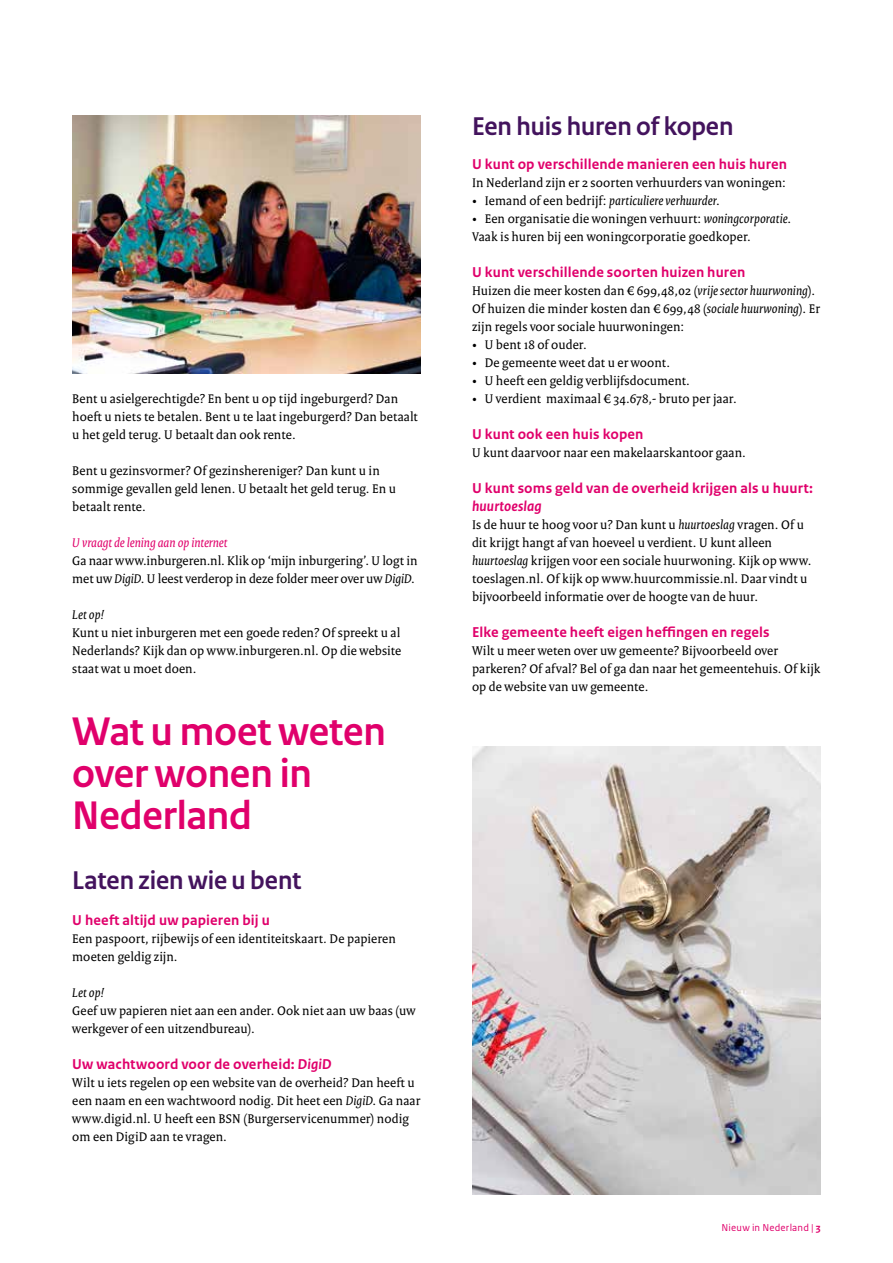
<style>
.page{position:relative;width:893px;height:1263px;background:#fff}
.page>*{position:absolute;margin:0;border:0;box-sizing:border-box;transform-origin:0 0}
.t1{font:700 42px/42px "Rijksoverheid Sans Heading";letter-spacing:-.005em;color:#e0006b}
.t2{font:700 27px "Rijksoverheid Sans Heading";color:#43135d}
.t3{font:700 15px "Rijksoverheid Sans Text";letter-spacing:.01em;color:#e0006b}
.t4{font:italic 700 15px "Rijksoverheid Sans Text";letter-spacing:.005em;color:#e0006b}
.t5{font:13.5px/18px "Rijksoverheid Serif";letter-spacing:.01em;color:#000}
.t6{font:italic 13.5px "Rijksoverheid Serif";letter-spacing:.01em;color:#000}
.t7{font:italic 13.5px "Rijksoverheid Serif";color:#e0006b}
.t8{font:10.5px "Rijksoverheid Sans Text";letter-spacing:.02em;color:#e0006b}
.s1{font-style:italic}
.s2{font-style:normal}
.s3{font-weight:700}
</style>
<div class="page">
<img style="left:72px;top:116px;width:349px;height:257px">
<img style="left:472px;top:746px;width:349px;height:449px">
<p class="t5" style="left:72px;top:389px;width:347px">Bent u asielgerechtigde? En bent u op tijd ingeburgerd? Dan hoeft u niets te betalen. Bent u te laat ingeburgerd? Dan betaalt u het geld terug. U betaalt dan ook rente.</p>
<p class="t5" style="left:72px;top:461px;width:325px">Bent u gezinsvormer? Of gezinshereniger? Dan kunt u in sommige gevallen geld lenen. U betaalt het geld terug. En u betaalt rente.</p>
<p class="t7" style="left:72px;top:534px;width:156px">U vraagt de lening aan op internet</p>
<p class="t5" style="left:72px;top:551px;width:347px">Ga naar www.inburgeren.nl. Klik op ‘mijn inburgering’. U logt in met uw <span class="s1">DigiD</span>. U leest verderop in deze folder meer over uw <span class="s1">DigiD</span>.</p>
<p class="t6" style="left:72px;top:606px;width:33px">Let op!</p>
<p class="t5" style="left:72px;top:623px;width:331px;text-align:justify">Kunt u niet inburgeren met een goede reden? Of spreekt u al Nederlands? Kijk dan op www.inburgeren.nl. Op die website staat wat u moet doen.</p>
<h1 class="t1" style="left:72px;top:711px;width:315px">Wat u moet weten over wonen in<br>Nederland</h1>
<h2 class="t2" style="left:72px;top:865px;width:231px">Laten zien wie u bent</h2>
<p class="t3" style="left:72px;top:911px;width:199px">U heeft altijd uw papieren bij u</p>
<p class="t5" style="left:72px;top:929px;width:325px">Een paspoort, rijbewijs of een identiteitskaart<span class="s1">.</span> De papieren moeten geldig zijn.</p>
<p class="t6" style="left:72px;top:984px;width:33px">Let op!</p>
<p class="t5" style="left:72px;top:1001px;width:345px">Geef uw papieren niet aan een ander. Ook niet aan uw baas (uw werkgever of een uitzendbureau).</p>
<p class="t3" style="left:72px;top:1055px;width:261px">Uw wachtwoord voor de overheid: <span class="s1">DigiD</span></p>
<p class="t5" style="left:72px;top:1073px;width:349px">Wilt u iets regelen op een website van de overheid? Dan heeft u een naam en een wachtwoord nodig. Dit heet een <span class="s1">DigiD</span>. Ga naar www.digid.nl. U heeft een BSN (Burgerservicenummer) nodig om een DigiD aan te vragen.</p>
<h2 class="t2" style="left:472px;top:111px;width:263px">Een huis huren of kopen</h2>
<p class="t3" style="left:472px;top:155px;width:317px">U kunt op verschillende manieren een huis huren</p>
<p class="t5" style="left:472px;top:173px;width:315px">In Nederland zijn er 2 soorten verhuurders van woningen:</p>
<p class="t6" style="left:472px;top:192px;width:249px"><span class="s2">• Iemand of een bedrijf:</span> particuliere verhuurder<span class="s2">.</span></p>
<p class="t5" style="left:472px;top:209px;width:321px">• Een organisatie die woningen verhuurt: <span class="s1">woningcorporatie</span>.<br>Vaak is huren bij een woningcorporatie goedkoper.</p>
<p class="t3" style="left:472px;top:263px;width:275px">U kunt verschillende soorten huizen huren</p>
<p class="t5" style="left:472px;top:281px;width:349px">Huizen die meer kosten dan € 699,48,02 (<span class="s1">vrije sector huurwoning</span>).<br>Of huizen die minder kosten dan € 699,48 (<span class="s1">sociale huurwoning</span>). Er zijn regels voor sociale huurwoningen:</p>
<p class="t5" style="left:472px;top:335px;width:116px">• U bent 18 of ouder.</p>
<p class="t5" style="left:472px;top:353px;width:200px">• De gemeente weet dat u er woont.</p>
<p class="t5" style="left:472px;top:371px;width:220px">• U heeft een geldig verblijfsdocument.</p>
<p class="t5" style="left:472px;top:389px;width:266px">• U verdient maximaal € 34.678,- bruto per jaar.</p>
<p class="t3" style="left:472px;top:425px;width:173px">U kunt ook een huis kopen</p>
<p class="t5" style="left:472px;top:443px;width:275px">U kunt daarvoor naar een makelaarskantoor gaan.</p>
<p class="t3" style="left:472px;top:479px;width:342px">U kunt soms geld van de overheid krijgen als u huurt:</p>
<p class="t4" style="left:472px;top:497px;width:71px">huurtoeslag</p>
<p class="t5" style="left:472px;top:515px;width:341px">Is de huur te hoog voor u? Dan kunt u <span class="s1">huurtoeslag</span> vragen. Of u dit krijgt hangt af van hoeveel u verdient. U kunt alleen <span class="s1">huurtoeslag</span> krijgen voor een sociale huurwoning. Kijk op www. toeslagen.nl. Of kijk op www.huurcommissie.nl. Daar vindt u bijvoorbeeld informatie over de hoogte van de huur.</p>
<p class="t3" style="left:472px;top:623px;width:299px">Elke gemeente heeft eigen heffingen en regels</p>
<p class="t5" style="left:472px;top:641px;width:350px">Wilt u meer weten over uw gemeente? Bijvoorbeeld over parkeren? Of afval? Bel of ga dan naar het gemeentehuis. Of kijk op de website van uw gemeente.</p>
<p class="t8" style="left:721px;top:1221px;width:101px">Nieuw in Nederland | <span class="s3">3</span></p>
</div>
